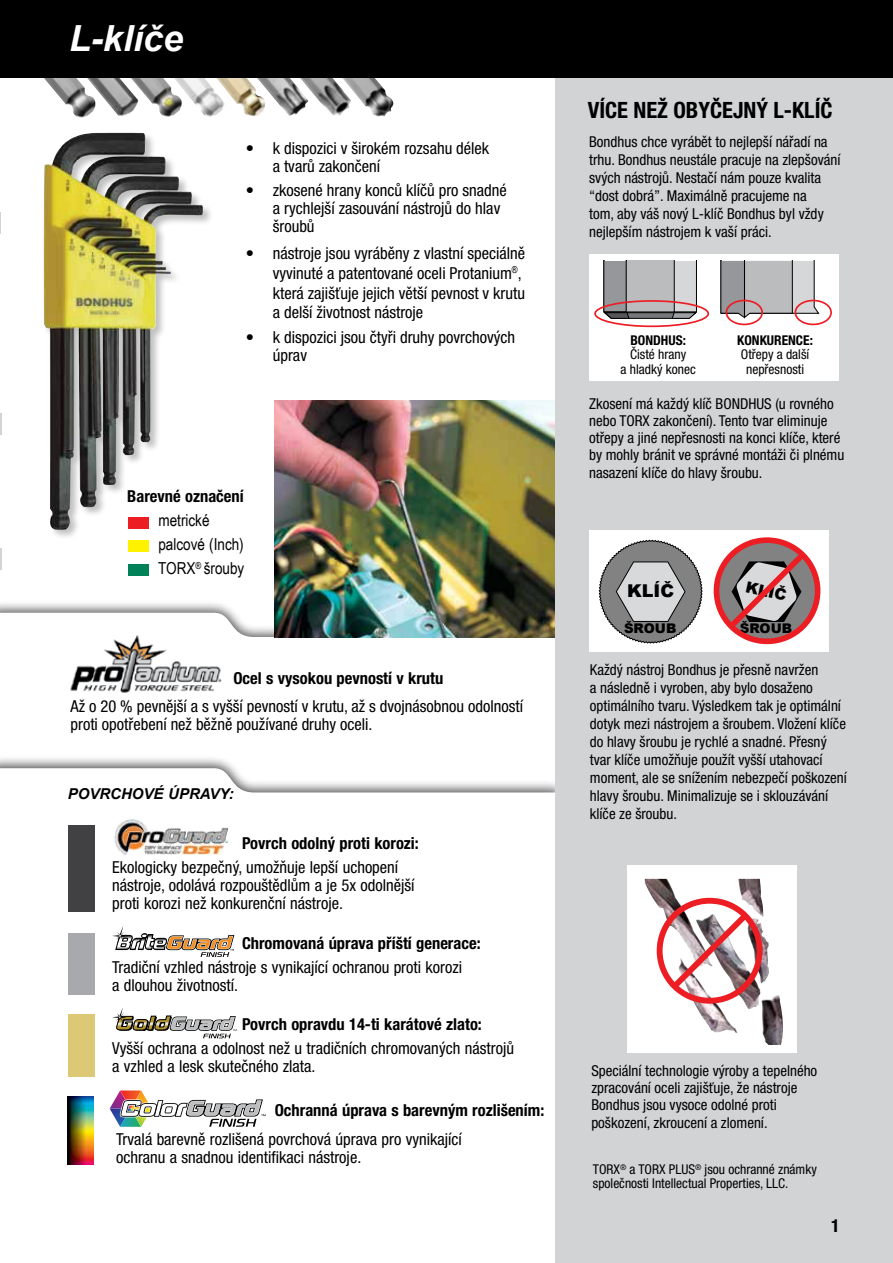
<style>
.page{position:relative;width:893px;height:1263px;background:#fff}
.page>*{position:absolute;margin:0;border:0;box-sizing:border-box;transform-origin:0 0}
.t1{font:italic 700 36px "Arial";color:#fff}
.t2{font:700 condensed 22.5px "Helvetica Neue LT Pro";color:#000}
.t3{font:700 condensed 18px "Helvetica Neue LT Pro";color:#000}
.t4{font:900 17.7px "Arial";color:#000}
.t5{font:condensed 16.5px/18px "Helvetica Neue LT Pro";color:#000}
.t6{font:700 condensed 16.5px "Helvetica Neue LT Pro";color:#000}
.t7{font:16.5px/24px "Arial Narrow";color:#000}
.t8{font:900 15.6px "Arial";color:#000}
.t9{font:condensed 15px/18px "Helvetica Neue LT Pro";color:#000}
.t10{font:italic 700 15px "Arial";color:#000}
.t11{font:condensed 13.5px/14.2px "Helvetica Neue LT Pro";color:#000;text-align:center}
.t12{font:700 condensed 13.5px "Helvetica Neue LT Pro";color:#000}
.t13{font:900 13.35px "Arial";color:#000}
</style>
<div class="page">
<div style="left:0;top:755px;width:568px;height:218px;background:#000;opacity:.65"></div>
<svg style="left:0;top:768px;width:555px;height:152px"></svg>
<div style="left:0;top:920px;width:556px;height:315px;background:#fff"></div>
<img style="left:274px;top:401px;width:281px;height:237px">
<img style="left:182px;top:78px;width:34px;height:39px">
<img style="left:216px;top:78px;width:40px;height:38px">
<img style="left:44px;top:78px;width:43px;height:40px">
<img style="left:87px;top:78px;width:43px;height:38px">
<img style="left:130px;top:78px;width:52px;height:39px">
<img style="left:308px;top:78px;width:34px;height:38px">
<img style="left:256px;top:78px;width:52px;height:38px">
<img style="left:342px;top:78px;width:52px;height:39px">
<div style="left:555px;top:77px;width:338px;height:1186px;background:#d1d3d4"></div>
<div style="left:2px;top:0;width:891px;height:78px;background:#000"></div>
<img style="left:70px;top:635px;width:152px;height:58px">
<div style="left:42px;top:131px;width:172px;height:409px;background:#000;opacity:.25"></div>
<img style="left:44px;top:133px;width:69px;height:397px">
<div style="left:589px;top:530px;width:239px;height:121px;background:#fff"></div>
<svg style="left:599px;top:540px;width:104px;height:104px"></svg>
<svg style="left:714px;top:540px;width:105px;height:104px"></svg>
<div style="left:628px;top:865px;width:169px;height:187px;background:#fff"></div>
<img style="left:645px;top:879px;width:118px;height:131px">
<div style="left:657px;top:898px;width:106px;height:106px;border:6px solid #ed1d24;border-radius:50%"></div>
<svg style="left:665px;top:906px;width:89px;height:90px"></svg>
<div style="left:589px;top:254px;width:250px;height:127px;background:#fff"></div>
<svg style="left:720px;top:261px;width:100px;height:58px;background:#b6b5b7"></svg>
<svg style="left:602px;top:261px;width:96px;height:59px;background:#a7a6a8"></svg>
<div style="left:594px;top:300px;width:115px;height:27px;border:2px solid #ed1d24;border-radius:50%"></div>
<div style="left:726px;top:300px;width:37px;height:25px;border:2px solid #ed1d24;border-radius:50%"></div>
<div style="left:794px;top:300px;width:38px;height:25px;border:2px solid #ed1d24;border-radius:50%"></div>
<img style="left:113px;top:818px;width:116px;height:37px">
<div style="left:68px;top:825px;width:27px;height:87px;background:#414042"></div>
<svg style="left:112px;top:926px;width:122px;height:31px"></svg>
<div style="left:68px;top:934px;width:27px;height:61px;background:#a7a9ac"></div>
<svg style="left:112px;top:1009px;width:125px;height:29px"></svg>
<div style="left:68px;top:1014px;width:27px;height:62px;background:#ddc876"></div>
<svg style="left:110px;top:1090px;width:156px;height:37px"></svg>
<img style="left:68px;top:1097px;width:26px;height:67px">
<div style="left:129px;top:540px;width:20px;height:12px;background:#fff200"></div>
<div style="left:129px;top:517px;width:20px;height:12px;background:#ed1d24"></div>
<div style="left:129px;top:564px;width:20px;height:12px;background:#008157"></div>
<hr style="left:0;top:0;width:1px;height:78px;background:#000">
<svg style="left:0;top:212px;width:1px;height:22px"></svg>
<svg style="left:0;top:413px;width:1px;height:21px"></svg>
<svg style="left:0;top:548px;width:1px;height:21px"></svg>
<h1 class="t1" style="left:69px;top:14px;width:116px">L-klíče</h1>
<p class="t5" style="left:273px;top:139px;width:218px;text-indent:-27px">• k dispozici v širokém rozsahu délek a tvarů zakončení</p>
<p class="t5" style="left:273px;top:181px;width:236px;text-indent:-27px">• zkosené hrany konců klíčů pro snadné a rychlejší zasouvání nástrojů do hlav šroubů</p>
<p class="t5" style="left:273px;top:243px;width:254px;line-height:19.8px;text-indent:-27px">• nástroje jsou vyráběny z vlastní speciálně vyvinuté a patentované oceli Protanium<sup>®</sup>, která zajišťuje jejich větší pevnost v krutu a delší životnost nástroje</p>
<p class="t5" style="left:273px;top:328px;width:244px;text-indent:-27px">• k dispozici jsou čtyři druhy povrchových úprav</p>
<p class="t6" style="left:127px;top:487px;width:118px">Barevné označení</p>
<p class="t7" style="left:158px;top:508px;width:88px">metrické palcové (Inch)<br>TORX<sup>®</sup> šrouby</p>
<p class="t6" style="left:233px;top:668px;width:211px">Ocel s vysokou pevností v krutu</p>
<p class="t5" style="left:71px;top:697px;width:454px">Až o 20 % pevnější a s vyšší pevností v krutu, až s dvojnásobnou odolností proti opotřebení než běžně používané druhy oceli.</p>
<p class="t10" style="left:68px;top:783px;width:168px">POVRCHOVÉ ÚPRAVY:</p>
<p class="t6" style="left:242px;top:833px;width:178px">Povrch odolný proti korozi:</p>
<p class="t5" style="left:112px;top:858px;width:304px">Ekologicky bezpečný, umožňuje lepší uchopení nástroje, odolává rozpouštědlům a je 5x odolnější proti korozi než konkurenční nástroje.</p>
<p class="t6" style="left:242px;top:933px;width:240px">Chromovaná úprava příští generace:</p>
<p class="t5" style="left:112px;top:958px;width:351px">Tradiční vzhled nástroje s vynikající ochranou proti korozi a dlouhou životností.</p>
<p class="t6" style="left:242px;top:1014px;width:241px">Povrch opravdu 14-ti karátové zlato:</p>
<p class="t5" style="left:112px;top:1039px;width:403px">Vyšší ochrana a odolnost než u tradičních chromovaných nástrojů a vzhled a lesk skutečného zlata.</p>
<p class="t6" style="left:275px;top:1100px;width:271px">Ochranná úprava s barevným rozlišením:</p>
<p class="t5" style="left:116px;top:1130px;width:347px">Trvalá barevně rozlišená povrchová úprava pro vynikající ochranu a snadnou identifikaci nástroje.</p>
<h2 class="t2" style="left:588px;top:97px;width:246px">VÍCE NEŽ OBYČEJNÝ L-KLÍČ</h2>
<p class="t9" style="left:589px;top:133px;width:253px">Bondhus chce vyrábět to nejlepší nářadí na trhu. Bondhus neustále pracuje na zlepšování svých nástrojů. Nestačí nám pouze kvalita “dost dobrá”. Maximálně pracujeme na<br>tom, aby váš nový L-klíč Bondhus byl vždy nejlepším nástrojem k vaší práci.</p>
<p class="t12" style="left:630px;top:332px;width:57px">BONDHUS:</p>
<p class="t11" style="left:621px;top:347px;width:77px">Čisté hrany<br>a hladký konec</p>
<p class="t12" style="left:737px;top:332px;width:77px">KONKURENCE:</p>
<p class="t11" style="left:741px;top:347px;width:70px">Otřepy a další nepřesnosti</p>
<p class="t9" style="left:589px;top:395px;width:257px;line-height:17.2px">Zkosení má každý klíč BONDHUS (u rovného nebo TORX zakončení). Tento tvar eliminuje otřepy a jiné nepřesnosti na konci klíče, které by mohly bránit ve správné montáži či plnému nasazení klíče do hlavy šroubu.</p>
<p class="t4" style="left:627px;top:578px;width:49px">KLÍČ</p>
<p class="t13" style="left:624px;top:618px;width:54px">ŠROUB</p>
<p class="t13" style="left:740px;top:618px;width:54px">ŠROUB</p>
<p class="t8" style="left:748px;top:575px;width:43px;rotate:12deg">KLÍČ</p>
<p class="t9" style="left:590px;top:661px;width:259px">Každý nástroj Bondhus je přesně navržen<br>a následně i vyroben, aby bylo dosaženo optimálního tvaru. Výsledkem tak je optimální dotyk mezi nástrojem a šroubem. Vložení klíče do hlavy šroubu je rychlé a snadné. Přesný tvar klíče umožňuje použít vyšší utahovací moment, ale se snížením nebezpečí poškození hlavy šroubu. Minimalizuje se i sklouzávání klíče ze šroubu.</p>
<p class="t9" style="left:591px;top:1062px;width:227px;line-height:17.2px">Speciální technologie výroby a tepelného zpracování oceli zajišťuje, že nástroje Bondhus jsou vysoce odolné proti poškození, zkroucení a zlomení.</p>
<p class="t11" style="left:593px;top:1162px;width:225px;text-align:left">TORX<sup>®</sup> a TORX PLUS<sup>®</sup> jsou ochranné známky společnosti Intellectual Properties, LLC.</p>
<p class="t3" style="left:831px;top:1214px;width:10px">1</p>
</div>
